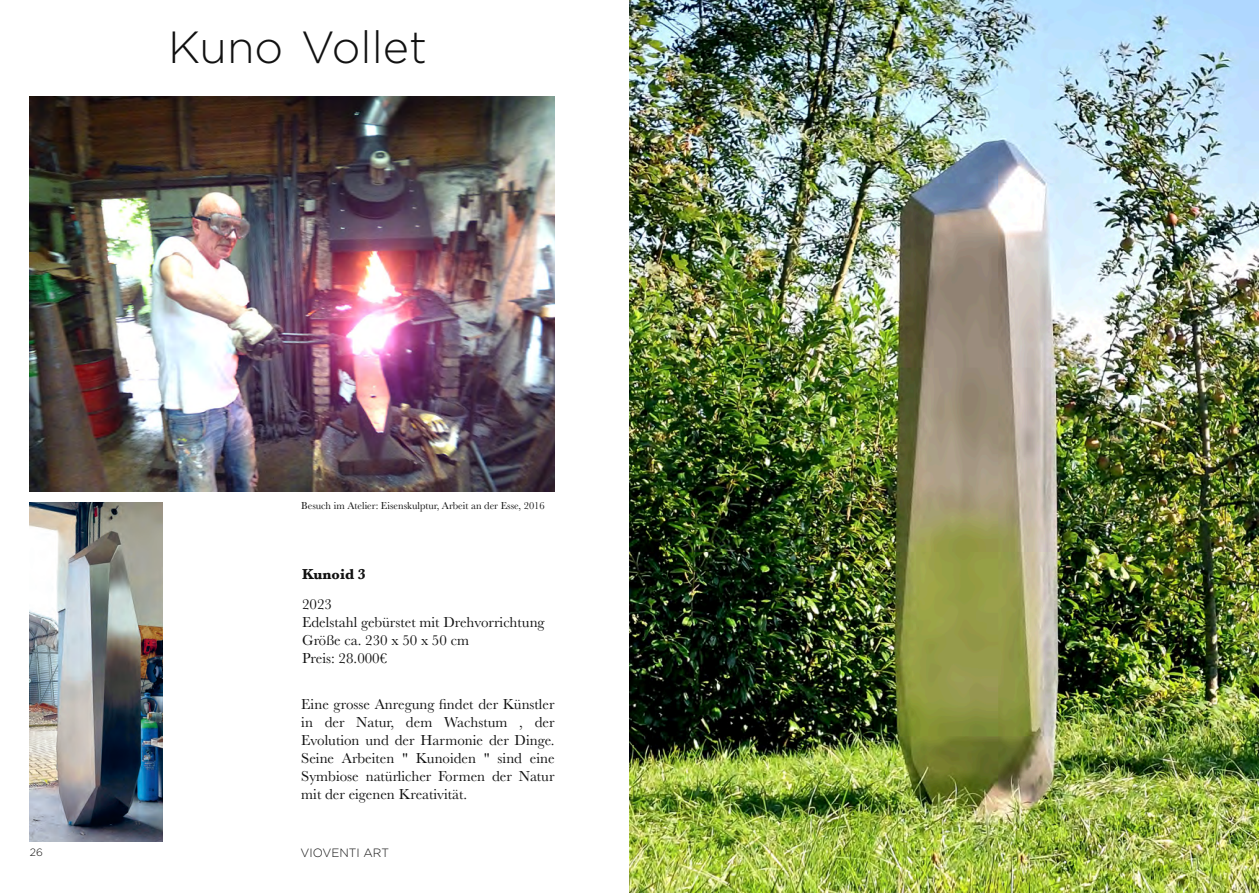
<style>
.page{position:relative;width:1259px;height:893px;background:#fff}
.page>*{position:absolute;margin:0;border:0;box-sizing:border-box;transform-origin:0 0}
.t1{font:300 45px "Gotham";color:#111}
.t2{font:15px/18px "Baskerville";color:#111}
.t3{font:700 15px "Baskerville";color:#111}
.t4{font:300 12px "Gotham";color:#111}
.t5{font:300 10.65px "Gotham";color:#111}
.t6{font:10.5px "Baskerville";color:#111}
.t7{font:6px "EB Garamond";color:#57585a}
</style>
<div class="page">
<img style="left:30px;top:97px;width:524px;height:394px">
<img style="left:30px;top:503px;width:132px;height:339px">
<img style="left:629px;top:0;width:630px;height:893px">
<h1 class="t1" style="left:168px;top:27px;width:260px">Kuno Vollet</h1>
<p class="t6" style="left:301px;top:499px;width:245px">Besuch im Atelier: Eisenskulptur, Arbeit an der Esse, 2016</p>
<p class="t7" style="left:134px;top:819px;width:7px">33</p>
<p class="t3" style="left:302px;top:565px;width:65px">Kunoid 3</p>
<p class="t2" style="left:302px;top:595px;width:244px">2023<br>Edelstahl gebürstet mit Drehvorrichtung<br>Größe ca. 230 x 50 x 50 cm<br>Preis: 28.000€</p>
<p class="t2" style="left:301px;top:695px;width:255px;text-align:justify">Eine grosse Anregung findet der Künstler in der Natur, dem Wachstum , der Evolution und der Harmonie der Dinge.<br>Seine Arbeiten " Kunoiden " sind eine Symbiose natürlicher Formen der Natur mit der eigenen Kreativität.</p>
<p class="t5" style="left:30px;top:847px;width:15px">26</p>
<p class="t4" style="left:300px;top:847px;width:90px">VIOVENTI ART</p>
</div>
